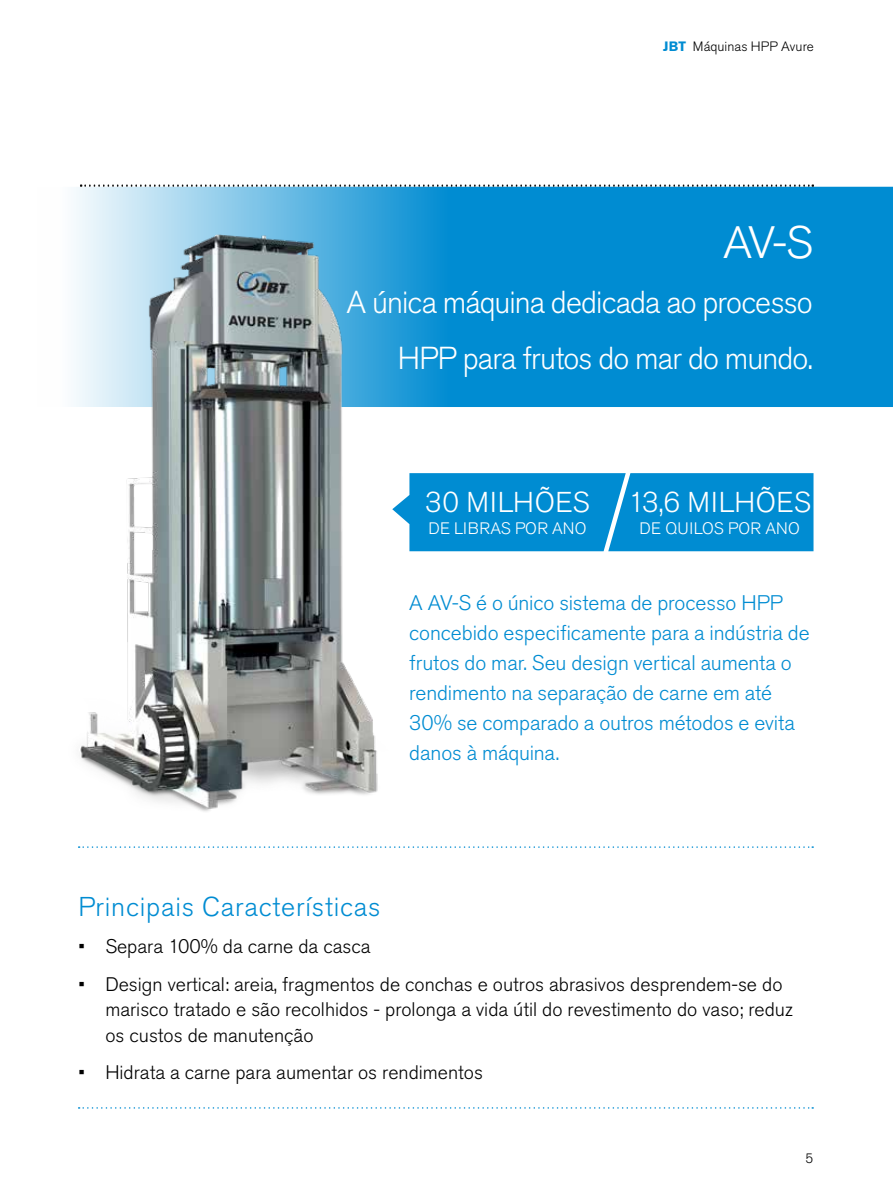
<style>
.page{position:relative;width:893px;height:1191px;background:#fff}
.page>*{position:absolute;margin:0;border:0;box-sizing:border-box;transform-origin:0 0}
.t1{font:300 45px "Akzidenz Grotesk Pro";color:#fff}
.t2{font:300 31.5px/55.5px "Akzidenz Grotesk Pro";letter-spacing:-.03em;color:#fff;text-align:right}
.t3{font:300 28.5px "Akzidenz Grotesk Pro";letter-spacing:.02em;color:#fff}
.t4{font:300 27px "Akzidenz Grotesk Pro";letter-spacing:.03em;color:#008cd2}
.t5{font:300 21px/30px "Akzidenz Grotesk Pro";letter-spacing:-.005em;color:#008cd2}
.t6{font:300 19.5px/25.5px "Akzidenz Grotesk Pro";color:#000}
.t7{font:300 16.5px "Akzidenz Grotesk Pro";letter-spacing:.02em;color:#fff}
.t8{font:300 13.5px "Akzidenz Grotesk Pro";letter-spacing:.01em;color:#000}
.s1{font-weight:700;color:#008cd2}
</style>
<div class="page">
<svg style="left:74px;top:184px;width:817px;height:299px;fill:#008cd2"></svg>
<svg style="left:81px;top:184px;width:732px;height:3px"></svg>
<svg style="left:79px;top:1107px;width:734px;height:1px"></svg>
<svg style="left:79px;top:846px;width:734px;height:2px"></svg>
<img style="left:74px;top:223px;width:365px;height:589px">
<div style="left:392px;top:473px;width:421px;height:78px;background:#008cd2"></div>
<p class="t8" style="left:663px;top:37px;width:152px"><span class="s1">JBT</span> Máquinas HPP Avure</p>
<h1 class="t1" style="left:723px;top:213px;width:91px">AV-S</h1>
<h2 class="t2" style="left:347px;top:275px;width:468px">A única máquina dedicada ao processo<br>HPP para frutos do mar do mundo.</h2>
<h3 class="t3" style="left:425px;top:483px;width:166px">30 MILHÕES</h3>
<p class="t7" style="left:428px;top:517px;width:160px">DE LIBRAS POR ANO</p>
<h3 class="t3" style="left:628px;top:483px;width:184px">13,6 MILHÕES</h3>
<p class="t7" style="left:639px;top:517px;width:162px">DE QUILOS POR ANO</p>
<p class="t5" style="left:409px;top:588px;width:402px">A AV-S é o único sistema de processo HPP concebido especificamente para a indústria de frutos do mar. Seu design vertical aumenta o rendimento na separação de carne em até 30% se comparado a outros métodos e evita danos à máquina.</p>
<h3 class="t4" style="left:78px;top:888px;width:304px">Principais Características</h3>
<p class="t6" style="left:78px;top:933px;width:294px">• Separa 100% da carne da casca</p>
<p class="t6" style="left:105px;top:971px;width:689px;text-indent:-27px">• Design vertical: areia, fragmentos de conchas e outros abrasivos desprendem-se do marisco tratado e são recolhidos - prolonga a vida útil do revestimento do vaso; reduz os custos de manutenção</p>
<p class="t6" style="left:78px;top:1059px;width:406px">• Hidrata a carne para aumentar os rendimentos</p>
<p class="t8" style="left:805px;top:1149px;width:9px">5</p>
</div>
